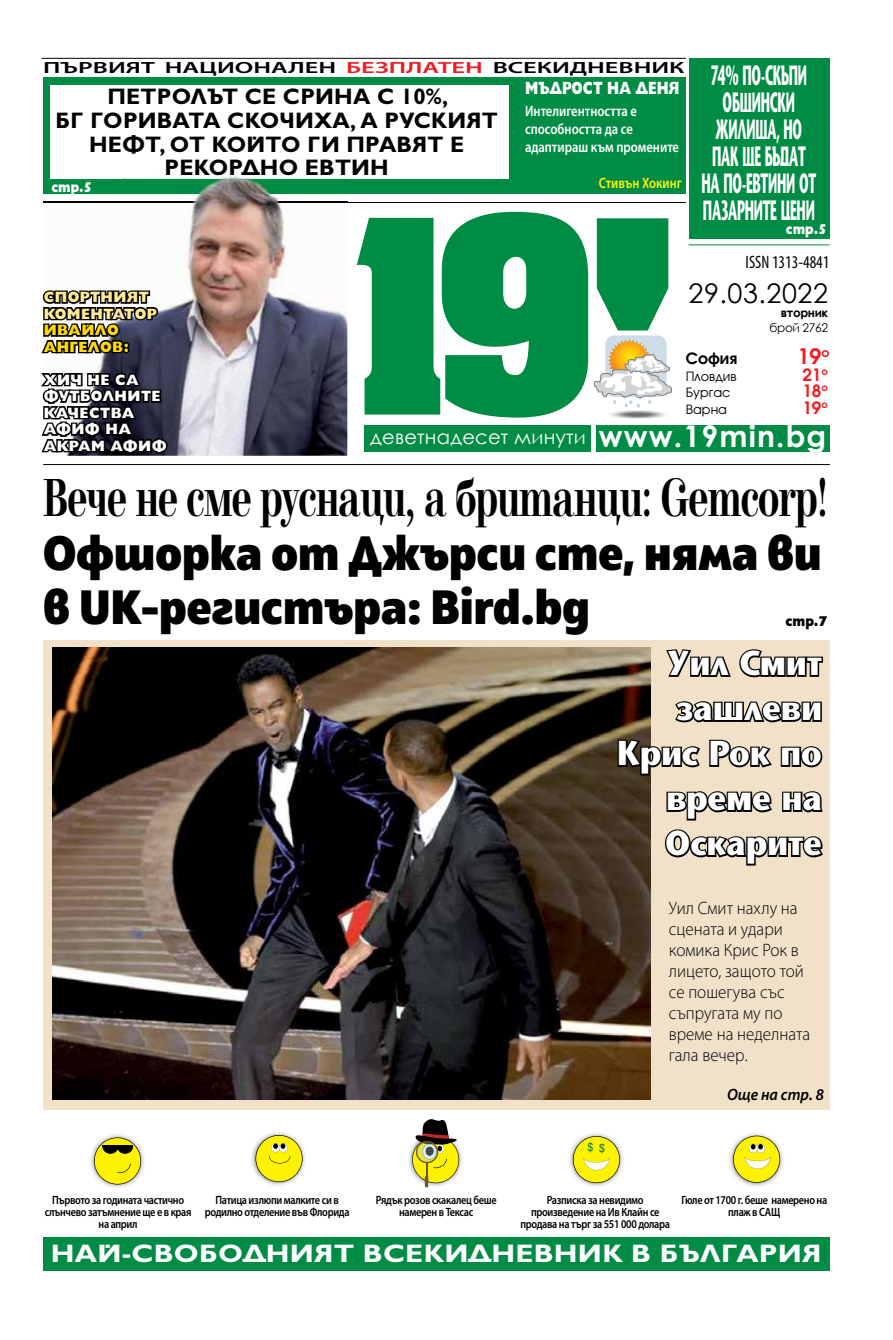
<style>
.page{position:relative;width:893px;height:1340px;background:#fff}
.page>*{position:absolute;margin:0;border:0;box-sizing:border-box;transform-origin:0 0}
.t1{font:700 55.5px "Elfin CYR";letter-spacing:-.025em;color:#000;scale:.69 1}
.t2{font:800 48px/54px "Squad";letter-spacing:-.01em;color:#000}
.t3{font:34.5px/45px "Stone Sans";color:#fff;text-align:right;scale:.94 1}
.t4{font:700 29.85px "Century Gothic";letter-spacing:.04em;color:#fff}
.t5{font:27.9px/27px "Stone Sans";letter-spacing:-.01em;color:#fff;text-align:center;scale:.44 1}
.t6{font:27px "Century Gothic";letter-spacing:.02em;color:#000}
.t7{font:700 25.5px "Gilt";letter-spacing:.01em;color:#fff;scale:1.12 1}
.t8{font:700 22.5px/23.7px "Gilt";letter-spacing:.01em;color:#000;text-align:center}
.t9{font:700 22.35px "Avanti CYR";color:#ed1d24}
.t10{font:19.5px "Century Gothic";letter-spacing:.01em;color:#fff}
.t11{font:300 18px/21px "Myriad Pro";color:#000;scale:.95 1}
.t12{font:condensed 18px "Myriad Pro";color:#000;scale:.95 1}
.t13{font:800 17.85px "Gilt";color:#fff;scale:.76 1}
.t14{font:700 17.85px "Avanti CYR";color:#ed1d24}
.t15{font:italic 600 16.5px "Myriad Pro";color:#000;scale:.95 1}
.t16{font:700 16.35px "Avanti CYR";color:#000}
.t17{font:600 16.2px "Myriad Pro";color:#000;scale:1.63 1}
.t18{font:600 15px/18px "Myriad Pro";color:#fff;scale:.84 1}
.t19{font:800 15px/16.5px "Gilt";letter-spacing:.03em;color:#fff;scale:.94 1}
.t20{font:800 15px/16.5px "Gilt";letter-spacing:.03em;color:#ffea95;scale:.94 1}
.t21{font:800 15px/16.5px "Gilt";letter-spacing:.03em;color:#ffda00;scale:.94 1}
.t22{font:600 15px "Myriad Pro";color:#fff200;scale:.83 1}
.t23{font:800 14.25px "Gilt";color:#fff;scale:.87 1}
.t24{font:800 14.25px "Gilt";color:#000;scale:.89 1}
.t25{font:13.35px "Avanti CYR";color:#000}
.t26{font:600 12px/12px "Myriad Pro";letter-spacing:-.03em;color:#000;text-align:center;scale:.85 1}
.t27{font:12px "Century Gothic";letter-spacing:-.03em;color:#000}
.t28{font:700 12px "Century Gothic";letter-spacing:-.03em;color:#000}
.s1{color:#ed1d24}
</style>
<div class="page">
<svg style="left:597px;top:218px;width:71px;height:112px;background:#1b9858"></svg>
<div style="left:365px;top:425px;width:465px;height:27px;background:#008c44"></div>
<div style="left:591px;top:420px;width:5px;height:35px;background:#fff"></div>
<hr style="left:43px;top:202px;width:643px;height:1px;background:#000">
<svg style="left:357px;top:212px;width:231px;height:205px"></svg>
<hr style="left:43px;top:464px;width:787px;height:1px;background:#000">
<hr style="left:42px;top:58px;width:644px;height:1px;background:#000">
<hr style="left:689px;top:244px;width:140px;height:1px;background:#008c44">
<div style="left:43px;top:78px;width:643px;height:116px;background:#008c44"></div>
<div style="left:605px;top:335px;width:62px;height:62px;background:#ccdde7;border-radius:9px"></div>
<img style="left:609px;top:410px;width:58px;height:9px">
<img style="left:609px;top:339px;width:40px;height:15px">
<svg style="left:594px;top:354px;width:78px;height:54px"></svg>
<div style="left:50px;top:86px;width:458px;height:93px;background:#fff"></div>
<img style="left:729px;top:1133px;width:54px;height:53px">
<svg style="left:733px;top:1135px;width:47px;height:47px"></svg>
<img style="left:569px;top:1133px;width:54px;height:53px">
<img style="left:251px;top:1132px;width:54px;height:53px">
<svg style="left:255px;top:1135px;width:48px;height:47px;background:#e7df3d"></svg>
<img style="left:408px;top:1147px;width:54px;height:41px">
<svg style="left:412px;top:1119px;width:47px;height:68px"></svg>
<div style="left:689px;top:58px;width:140px;height:180px;background:#008c44"></div>
<div style="left:43px;top:1236px;width:786px;height:34px;background:#008c44"></div>
<img style="left:43px;top:179px;width:304px;height:277px">
<img style="left:43px;top:202px;width:304px;height:1px">
<img style="left:123px;top:176px;width:224px;height:3px">
<svg style="left:41px;top:287px;width:119px;height:69px"></svg>
<svg style="left:41px;top:368px;width:128px;height:87px;background:#2d2d34"></svg>
<div style="left:43px;top:640px;width:786px;height:469px;background:#f1e1c9"></div>
<img style="left:53px;top:647px;width:597px;height:452px">
<svg style="left:666px;top:649px;width:157px;height:74px"></svg>
<svg style="left:616px;top:737px;width:84px;height:40px"></svg>
<svg style="left:709px;top:739px;width:114px;height:29px"></svg>
<svg style="left:665px;top:791px;width:158px;height:75px"></svg>
<img style="left:90px;top:1134px;width:54px;height:53px">
<svg style="left:94px;top:1137px;width:47px;height:47px;background:#d6ce32"></svg>
<hr style="left:102px;top:1145px;width:31px;height:1px;background:#000">
<svg style="left:573px;top:1136px;width:47px;height:47px"></svg>
<h3 class="t17" style="left:43px;top:57px;width:395px">ПЪРВИЯТ НАЦИОНАЛЕН <span class="s1">БЕЗПЛАТЕН</span> ВСЕКИДНЕВНИК</h3>
<h3 class="t8" style="left:56px;top:85px;width:444px">ПЕТРОЛЪТ СЕ СРИНА С 10%,<br>БГ ГОРИВАТА СКОЧИХА, А РУСКИЯТ<br>НЕФТ, ОТ КОЙТО ГИ ПРАВЯТ Е<br>РЕКОРДНО ЕВТИН</h3>
<p class="t23" style="left:51px;top:179px;width:48px">стр.5</p>
<h3 class="t13" style="left:525px;top:78px;width:205px">МЪДРОСТ НА ДЕНЯ</h3>
<p class="t18" style="left:525px;top:102px;width:185px">Интелигентността е способността да се адаптираш към промените</p>
<p class="t22" style="left:599px;top:173px;width:101px">Стивън Хокинг</p>
<h3 class="t5" style="left:701px;top:62px;width:262px">74% ПО-СКЪПИ<br>ОБЩИНСКИ<br>ЖИЛИЩА, НО<br>ПАК ЩЕ БЪДАТ<br>НА ПО-ЕВТИНИ ОТ<br>ПАЗАРНИТЕ ЦЕНИ</h3>
<p class="t23" style="left:786px;top:221px;width:48px">стр.5</p>
<h3 class="t12" style="left:746px;top:252px;width:90px">ISSN 1313-4841</h3>
<p class="t20" style="left:44px;top:289px;width:122px">СПОРТНИЯТ<br>КОМЕНТАТОР</p>
<p class="t21" style="left:44px;top:322px;width:92px">ИВАЙЛО<br>АНГЕЛОВ:</p>
<p class="t19" style="left:44px;top:372px;width:132px">ХИЧ НЕ СА<br>ФУТБОЛНИТЕ<br>КАЧЕСТВА<br>АФИФ НА<br>АКРАМ АФИФ</p>
<h3 class="t10" style="left:370px;top:423px;width:217px">деветнадесет минути</h3>
<h3 class="t6" style="left:688px;top:274px;width:141px">29.03.2022</h3>
<p class="t28" style="left:781px;top:304px;width:49px">вторник</p>
<p class="t27" style="left:769px;top:319px;width:60px">брой 2762</p>
<h3 class="t16" style="left:686px;top:348px;width:53px">София</h3>
<h3 class="t9" style="left:797px;top:342px;width:33px">19<sup>о</sup></h3>
<p class="t25" style="left:686px;top:368px;width:52px">Пловдив</p>
<h3 class="t14" style="left:802px;top:363px;width:27px">21<sup>о</sup></h3>
<p class="t25" style="left:686px;top:385px;width:46px">Бургас</p>
<h3 class="t14" style="left:802px;top:380px;width:27px">18<sup>о</sup></h3>
<p class="t25" style="left:686px;top:401px;width:43px">Варна</p>
<h3 class="t14" style="left:802px;top:396px;width:27px">19<sup>о</sup></h3>
<h3 class="t4" style="left:599px;top:413px;width:229px">www.19min.bg</h3>
<h1 class="t1" style="left:43px;top:467px;width:1139px">Вече не сме руснаци, а британци: Gemcorp!</h1>
<h2 class="t2" style="left:43px;top:525px;width:781px">Офшорка от Джърси сте, няма ви в UK-регистъра: Bird.bg</h2>
<p class="t24" style="left:786px;top:613px;width:48px">стр.7</p>
<h3 class="t3" style="left:617px;top:641px;width:219px">Уил Смит зашлеви<br>Крис Рок по време на<br>Оскарите</h3>
<h3 class="t11" style="left:669px;top:897px;width:150px">Уил Смит нахлу на сцената и удари комика Крис Рок в лицето, защото той се пошегува със съпругата му по време на неделната гала вечер.</h3>
<h3 class="t15" style="left:727px;top:1084px;width:103px">Още на стр. 8</h3>
<p class="t26" style="left:45px;top:1193px;width:174px">Първото за годината частично слънчево затъмнение ще е в края на април</p>
<p class="t26" style="left:205px;top:1193px;width:172px">Патица излюпи малките си в родилно отделение във Флорида</p>
<p class="t26" style="left:376px;top:1193px;width:144px">Рядък розов скакалец беше намерен в Тексас</p>
<p class="t26" style="left:520px;top:1193px;width:177px">Разписка за невидимо произведение на Ив Клайн се продава на търг за 551 000 долара</p>
<p class="t26" style="left:681px;top:1193px;width:173px">Гюле от 1700 г. беше намерено на плаж в САЩ</p>
<h3 class="t7" style="left:51px;top:1238px;width:690px">НАЙ-СВОБОДНИЯТ ВСЕКИДНЕВНИК В БЪЛГАРИЯ</h3>
</div>
